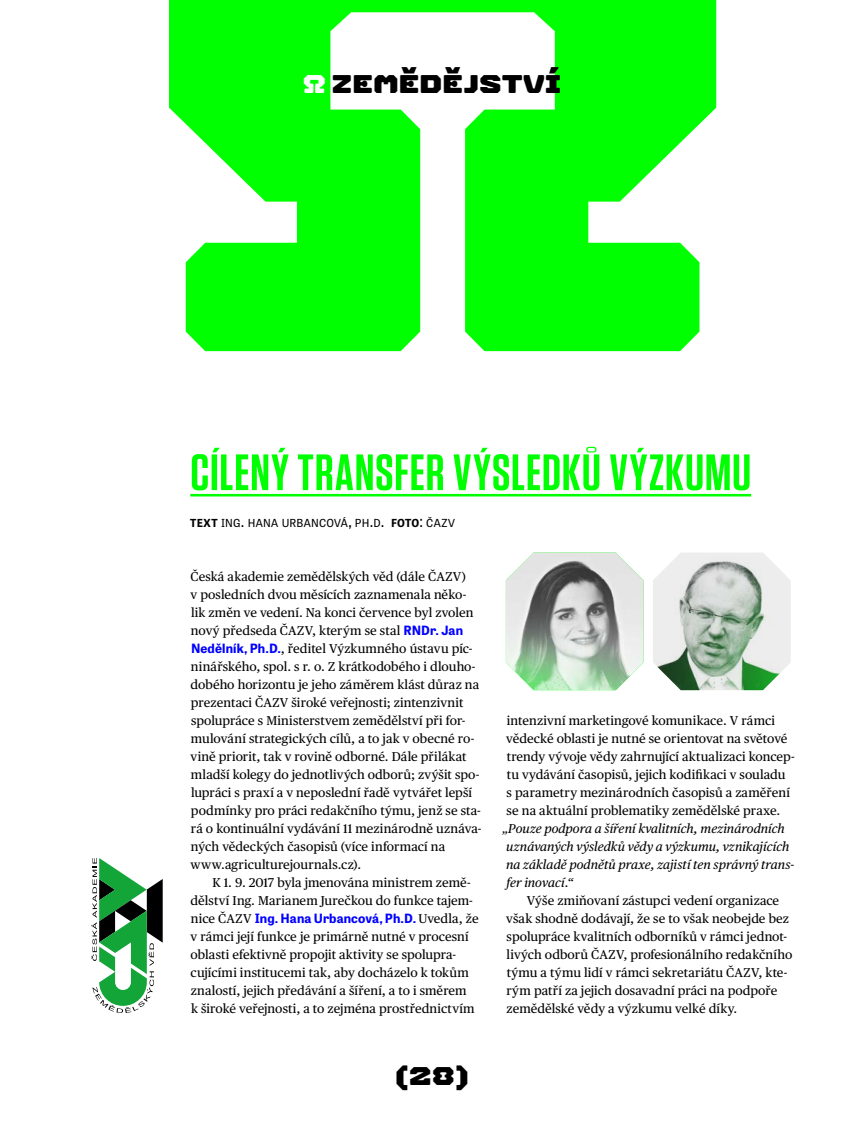
<style>
.page{position:relative;width:864px;height:1127px;background:#fff}
.page>*{position:absolute;margin:0;border:0;box-sizing:border-box;transform-origin:0 0}
.t1{font:600 51px "Tungsten";letter-spacing:.02em;color:#0f0}
.t2{font:25.5px "TOBE";color:#000}
.t3{font:12.75px/18px "Publico Text";letter-spacing:.005em;color:#000}
.t4{font:italic 12.75px/18px "Publico Text";color:#000}
.t5{font:700 12.75px "Tablet Gothic";letter-spacing:.005em;color:#00f}
.t6{font:10.95px "Tablet Gothic";letter-spacing:.025em;color:#000}
.s1{color:#fff}
.s2{font-weight:700}
.s3{font-size:15.75px}
.s4{font-family:"Tablet Gothic";font-weight:700;color:#00f}
.s5{font-family:"Publico Text";font-weight:400;color:#000}
</style>
<div class="page">
<svg style="left:169px;top:0;width:547px;height:351px;fill:#0f0"></svg>
<svg style="left:91px;top:858px;width:72px;height:155px"></svg>
<img style="left:505px;top:552px;width:138px;height:138px">
<svg style="left:653px;top:553px;width:137px;height:115px"></svg>
<img style="left:657px;top:558px;width:128px;height:132px">
<hr style="left:190px;top:494px;width:560px;height:2px;background:#0f0">
<h2 class="t2" style="left:302px;top:65px;width:260px"><span class="s1">Ω</span> ZEMĚDĚJSTVÍ</h2>
<h1 class="t1" style="left:190px;top:445px;width:562px">CÍLENÝ TRANSFER VÝSLEDKŮ VÝZKUMU</h1>
<p class="t6" style="left:190px;top:515px;width:266px"><span class="s2">TEXT</span> ING<span class="s3">.</span> HANA URBANCOVÁ<span class="s3">,</span> PH<span class="s3">.</span>D<span class="s3">.</span> <span class="s2">FOTO</span><span class="s3">:</span> ČAZV</p>
<p class="t3" style="left:190px;top:567px;width:292px">Česká akademie zemědělských věd (dále ČAZV)<br>v posledních dvou měsících zaznamenala něko&shy;lik změn ve vedení. Na konci července byl zvolen nový předseda ČAZV, kterým se stal <span class="s4">RNDr. Jan Nedělník, Ph.D.</span>, ředitel Výzkumného ústavu píc&shy;ninářského, spol. s r. o. Z krátkodobého i dlouho&shy;dobého horizontu je jeho záměrem klást důraz na prezentaci ČAZV široké veřejnosti; zintenzivnit spolupráce s Ministerstvem zemědělství při for&shy;mulování strategických cílů, a to jak v obecné ro&shy;vině priorit, tak v rovině odborné. Dále přilákat mladší kolegy do jednotlivých odborů; zvýšit spo&shy;lupráci s praxí a v neposlední řadě vytvářet lepší podmínky pro práci redakčního týmu, jenž se sta&shy;rá o kontinuální vydávání 11 mezinárodně uznáva&shy;ných vědeckých časopisů (více informací na www.agriculturejournals.cz).</p>
<p class="t3" style="left:190px;top:873px;width:283px;text-align:right">K 1. 9. 2017 byla jmenována ministrem země&shy;dělství Ing. Marianem Jurečkou do funkce tajem-</p>
<p class="t5" style="left:191px;top:909px;width:289px"><span class="s5">nice ČAZV</span> Ing. Hana Urbancová, Ph.D. <span class="s5">Uvedla, že</span></p>
<p class="t3" style="left:190px;top:927px;width:285px">v rámci její funkce je primárně nutné v procesní oblasti efektivně propojit aktivity se spolupra&shy;cujícími institucemi tak, aby docházelo k tokům znalostí, jejich předávání a šíření, a to i směrem k široké veřejnosti, a to zejména prostřednictvím</p>
<h2 class="t2" style="left:395px;top:1057px;width:75px">(28)</h2>
<p class="t3" style="left:506px;top:711px;width:290px">intenzivní marketingové komunikace. V rámci vědecké oblasti je nutné se orientovat na světové trendy vývoje vědy zahrnující aktualizaci koncep&shy;tu vydávání časopisů, jejich kodifikaci v souladu<br>s parametry mezinárodních časopisů a zaměření se na aktuální problematiky zemědělské praxe.</p>
<p class="t4" style="left:502px;top:819px;width:293px">„Pouze podpora a šíření kvalitních, mezinárodních uznávaných výsledků vědy a výzkumu, vznikajících na základě podnětů praxe, zajistí ten správný trans&shy;fer inovací.“</p>
<p class="t3" style="left:506px;top:891px;width:287px;text-indent:21px">Výše zmiňovaní zástupci vedení organizace však shodně dodávají, že se to však neobejde bez spolupráce kvalitních odborníků v rámci jednot&shy;livých odborů ČAZV, profesionálního redakčního týmu a týmu lidí v rámci sekretariátu ČAZV, kte&shy;rým patří za jejich dosavadní práci na podpoře zemědělské vědy a výzkumu velké díky.</p>
</div>
